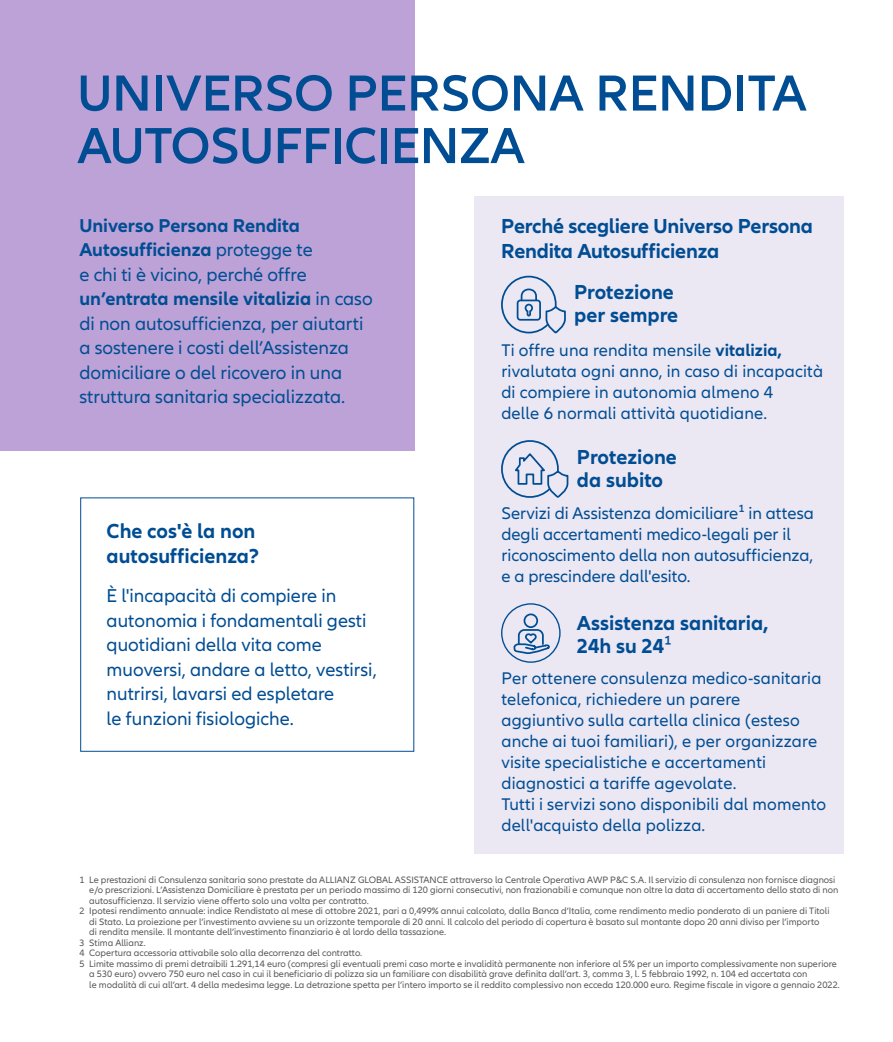
<style>
.page{position:relative;width:893px;height:1042px;background:#fff}
.page>*{position:absolute;margin:0;border:0;box-sizing:border-box;transform-origin:0 0}
.t1{font:600 52.5px/52.5px "Allianz Neo";color:#004d93}
.t2{font:700 21px/22.8px "Allianz Neo";color:#004d93}
.t3{font:19.25px/24.5px "Allianz Neo";color:#004d93}
.t4{font:17.5px/21px "Allianz Neo";letter-spacing:.01em;color:#004d93}
.t5{font:9.62px "Allianz Neo";color:#575756}
.s1{font-weight:700}
.s2{font-weight:400}
</style>
<div class="page">
<div style="left:474px;top:196px;width:369px;height:657px;background:#ebe7f3"></div>
<div style="left:0;top:0;width:414px;height:450px;background:#bca2d6"></div>
<div style="left:80px;top:497px;width:334px;height:255px;border:1px solid #004d93"></div>
<div style="left:501px;top:276px;width:56px;height:57px;border:2px solid #004d93;border-radius:50%"></div>
<div style="left:517px;top:300px;width:24px;height:21px;border:2px solid #004d93;border-radius:3px"></div>
<svg style="left:520px;top:288px;width:18px;height:29px"></svg>
<svg style="left:545px;top:305px;width:21px;height:29px"></svg>
<div style="left:501px;top:440px;width:58px;height:58px;border:2px solid #004d93;border-radius:50%"></div>
<svg style="left:512px;top:451px;width:57px;height:47px"></svg>
<svg style="left:501px;top:603px;width:60px;height:60px"></svg>
<h1 class="t1" style="left:77px;top:68px;width:731px">UNIVERSO PERSONA RENDITA<br>AUTOSUFFICIENZA</h1>
<p class="t3" style="left:79px;top:214px;width:295px"><span class="s1">Universo Persona Rendita Autosufficienza</span> protegge te<br>e chi ti è vicino, perché offre <span class="s1">un’entrata mensile vitalizia</span> in caso di non autosufficienza, per aiutarti a sostenere i costi dell’Assistenza domiciliare o del ricovero in una struttura sanitaria specializzata.</p>
<h2 class="t2" style="left:107px;top:519px;width:154px;line-height:24.5px">Che cos'è la non autosufficienza?</h2>
<h3 class="t3" style="left:107px;top:584px;width:272px">È l'incapacità di compiere in autonomia i fondamentali gesti quotidiani della vita come muoversi, andare a letto, vestirsi, nutrirsi, lavarsi ed espletare<br>le funzioni fisiologiche.</h3>
<h2 class="t2" style="left:501px;top:214px;width:313px;line-height:25.2px">Perché scegliere Universo Persona<br>Rendita Autosufficienza</h2>
<h2 class="t2" style="left:574px;top:281px;width:106px">Protezione per sempre</h2>
<h3 class="t4" style="left:501px;top:340px;width:323px">Ti offre una rendita mensile <span class="s1">vitalizia, </span>rivalutata ogni anno, in caso di incapacità di compiere in autonomia almeno 4<br>delle 6 normali attività quotidiane.</h3>
<h2 class="t2" style="left:577px;top:446px;width:101px">Protezione da subito</h2>
<h3 class="t4" style="left:501px;top:503px;width:314px">Servizi di Assistenza domiciliare¹ in attesa degli accertamenti medico-legali per il riconoscimento della non autosufficienza, e a prescindere dall'esito.</h3>
<h2 class="t2" style="left:577px;top:612px;width:193px">Assistenza sanitaria,<br>24h su 24<span class="s2">¹</span></h2>
<p class="t4" style="left:501px;top:668px;width:326px">Per ottenere consulenza medico-sanitaria telefonica, richiedere un parere aggiuntivo sulla cartella clinica (esteso anche ai tuoi familiari), e per organizzare visite specialistiche e accertamenti diagnostici a tariffe agevolate.<br>Tutti i servizi sono disponibili dal momento dell'acquisto della polizza.</p>
<p class="t5" style="left:79px;top:874px;width:757px">1 Le prestazioni di Consulenza sanitaria sono prestate da ALLIANZ GLOBAL ASSISTANCE attraverso la Centrale Operativa AWP P&amp;C S.A. Il servizio di consulenza non fornisce diagnosi</p>
<p class="t5" style="left:89px;top:884px;width:751px">e/o prescrizioni. L’Assistenza Domiciliare è prestata per un periodo massimo di 120 giorni consecutivi, non frazionabili e comunque non oltre la data di accertamento dello stato di non</p>
<p class="t5" style="left:89px;top:895px;width:281px">autosufficienza. Il servizio viene offerto solo una volta per contratto.</p>
<p class="t5" style="left:79px;top:905px;width:752px">2 Ipotesi rendimento annuale: indice Rendistato al mese di ottobre 2021, pari a 0,499% annui calcolato, dalla Banca d’Italia, come rendimento medio ponderato di un paniere di Titoli</p>
<p class="t5" style="left:89px;top:916px;width:732px">di Stato. La proiezione per l’investimento avviene su un orizzonte temporale di 20 anni. Il calcolo del periodo di copertura è basato sul montante dopo 20 anni diviso per l’importo</p>
<p class="t5" style="left:89px;top:926px;width:358px">di rendita mensile. Il montante dell’investimento finanziario è al lordo della tassazione.</p>
<p class="t5" style="left:79px;top:937px;width:68px">3 Stima Allianz.</p>
<p class="t5" style="left:79px;top:947px;width:284px">4 Copertura accessoria attivabile solo alla decorrenza del contratto.</p>
<p class="t5" style="left:79px;top:958px;width:759px">5 Limite massimo di premi detraibili 1.291,14 euro (compresi gli eventuali premi caso morte e invalidità permanente non inferiore al 5% per un importo complessivamente non superiore</p>
<p class="t5" style="left:89px;top:968px;width:720px">a 530 euro) ovvero 750 euro nel caso in cui il beneficiario di polizza sia un familiare con disabilità grave definita dall’art. 3, comma 3, l. 5 febbraio 1992, n. 104 ed accertata con</p>
<p class="t5" style="left:89px;top:979px;width:752px">le modalità di cui all’art. 4 della medesima legge. La detrazione spetta per l’intero importo se il reddito complessivo non ecceda 120.000 euro. Regime fiscale in vigore a gennaio 2022.</p>
</div>
